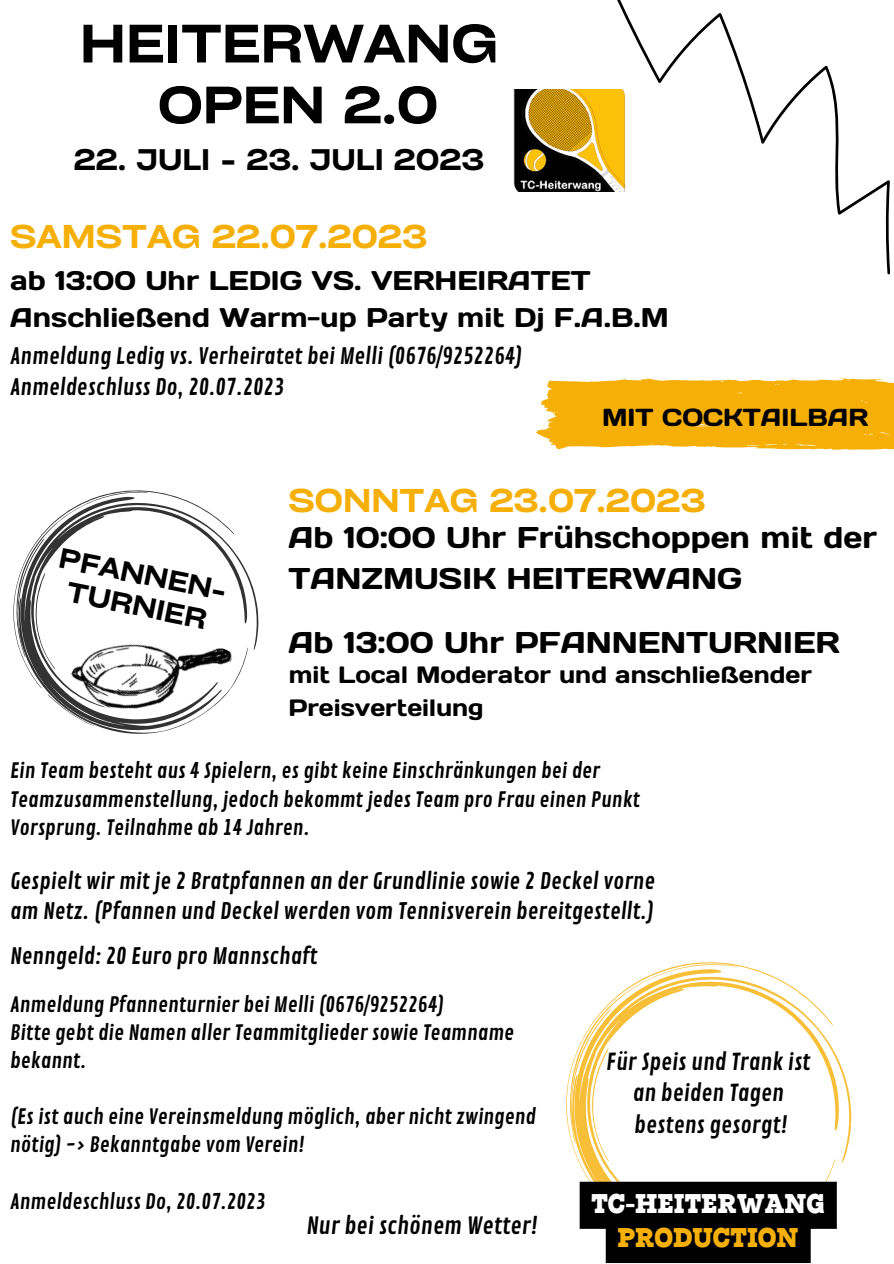
<style>
.page{position:relative;width:894px;height:1264px;background:#fff}
.page>*{position:absolute;margin:0;border:0;box-sizing:border-box;transform-origin:0 0}
.t1{font:600 expanded 51.75px "Cy Grotesk";color:#000}
.t2{font:600 expanded 50.25px "Cy Grotesk";color:#000}
.t3{font:600 expanded 31.5px "Cy Grotesk";color:#f6af07}
.t4{font:30px "Days";color:#000}
.t5{font:800 29.25px/34.2px "Tarif";color:#fff;text-align:center}
.t6{font:600 expanded 28.5px "Cy Grotesk";color:#000}
.t7{font:27px "Days";color:#000}
.t8{font:600 expanded 27px/31.5px "Cy Grotesk";color:#000;text-align:center}
.t9{font:24.6px "Days";color:#000}
.t10{font:23.55px "Days";color:#000}
.t11{font:23.25px "Contrail One";color:#000}
.t12{font:22.8px "Contrail One";color:#000}
.t13{font:22.2px/30px "Contrail One";color:#000}
.t14{font:22.05px "Contrail One";color:#000}
.t15{font:20.7px/28px "Contrail One";color:#000}
.t16{font:20.55px/28.2px "Contrail One";color:#000}
.s1{color:#f6af07}
</style>
<div class="page">
<img style="left:513px;top:89px;width:57px;height:102px">
<svg style="left:570px;top:0;width:320px;height:275px"></svg>
<svg style="left:737px;top:964px;width:76px;height:39px"></svg>
<svg style="left:609px;top:962px;width:128px;height:41px"></svg>
<svg style="left:566px;top:1003px;width:286px;height:260px"></svg>
<svg style="left:148px;top:491px;width:87px;height:44px"></svg>
<svg style="left:41px;top:490px;width:107px;height:45px"></svg>
<svg style="left:13px;top:535px;width:246px;height:175px"></svg>
<img style="left:65px;top:593px;width:169px;height:141px">
<svg style="left:536px;top:378px;width:357px;height:72px;background:#f6b720"></svg>
<svg style="left:579px;top:1181px;width:257px;height:81px;background:#171717"></svg>
<p class="t1" style="left:80px;top:11px;width:419px">HEITERWANG</p>
<p class="t2" style="left:158px;top:73px;width:282px">OPEN 2.0</p>
<p class="t6" style="left:74px;top:141px;width:411px">22. JULI - 23. JULI 2023</p>
<p class="t3" style="left:10px;top:217px;width:418px">SAMSTAG 22.07.2023</p>
<p class="t7" style="left:10px;top:263px;width:581px">ab 13:00 Uhr LEDIG VS. VERHEIRATET</p>
<p class="t7" style="left:10px;top:300px;width:660px">Anschließend Warm-up Party mit Dj F.A.B.M</p>
<p class="t14" style="left:10px;top:343px;width:514px">Anmeldung Ledig vs. Verheiratet bei Melli (0676/9252264)</p>
<p class="t14" style="left:10px;top:374px;width:275px">Anmeldeschluss Do, 20.07.2023</p>
<p class="t9" style="left:602px;top:401px;width:267px">MIT COCKTAILBAR</p>
<p class="t8" style="left:63px;top:541px;width:169px;rotate:11deg">PFANNEN-<br>TURNIER</p>
<p class="t3" style="left:288px;top:481px;width:418px">SONNTAG 23.07.2023</p>
<p class="t4" style="left:288px;top:517px;width:590px">Ab 10:00 Uhr Frühschoppen mit der</p>
<p class="t4" style="left:288px;top:559px;width:455px">TANZMUSIK HEITERWANG</p>
<p class="t4" style="left:288px;top:623px;width:552px">Ab 13:00 Uhr PFANNENTURNIER</p>
<p class="t10" style="left:288px;top:659px;width:524px">mit Local Moderator und anschließender</p>
<p class="t10" style="left:288px;top:692px;width:197px">Preisverteilung</p>
<p class="t15" style="left:10px;top:757px;width:631px">Ein Team besteht aus 4 Spielern, es gibt keine Einschränkungen bei der<br>Teamzusammenstellung, jedoch bekommt jedes Team pro Frau einen Punkt<br>Vorsprung. Teilnahme ab 14 Jahren.</p>
<p class="t13" style="left:10px;top:866px;width:646px">Gespielt wir mit je 2 Bratpfannen an der Grundlinie sowie 2 Deckel vorne am Netz. (Pfannen und Deckel werden vom Tennisverein bereitgestellt.)</p>
<p class="t13" style="left:10px;top:942px;width:309px">Nenngeld: 20 Euro pro Mannschaft</p>
<p class="t16" style="left:10px;top:990px;width:435px">Anmeldung Pfannenturnier bei Melli (0676/9252264)</p>
<p class="t16" style="left:10px;top:1019px;width:505px">Bitte gebt die Namen aller Teammitglieder sowie Teamname bekannt.</p>
<p class="t16" style="left:10px;top:1103px;width:527px">(Es ist auch eine Vereinsmeldung möglich, aber nicht zwingend nötig) -&gt; Bekanntgabe vom Verein!</p>
<p class="t16" style="left:10px;top:1188px;width:257px">Anmeldeschluss Do, 20.07.2023</p>
<p class="t11" style="left:306px;top:1212px;width:232px">Nur bei schönem Wetter!</p>
<p class="t12" style="left:606px;top:1048px;width:206px">Für Speis und Trank ist</p>
<p class="t12" style="left:632px;top:1079px;width:153px">an beiden Tagen</p>
<p class="t12" style="left:634px;top:1111px;width:154px">bestens gesorgt!</p>
<p class="t5" style="left:591px;top:1187px;width:235px">TC-HEITERWANG<br><span class="s1">PRODUCTION</span></p>
</div>
